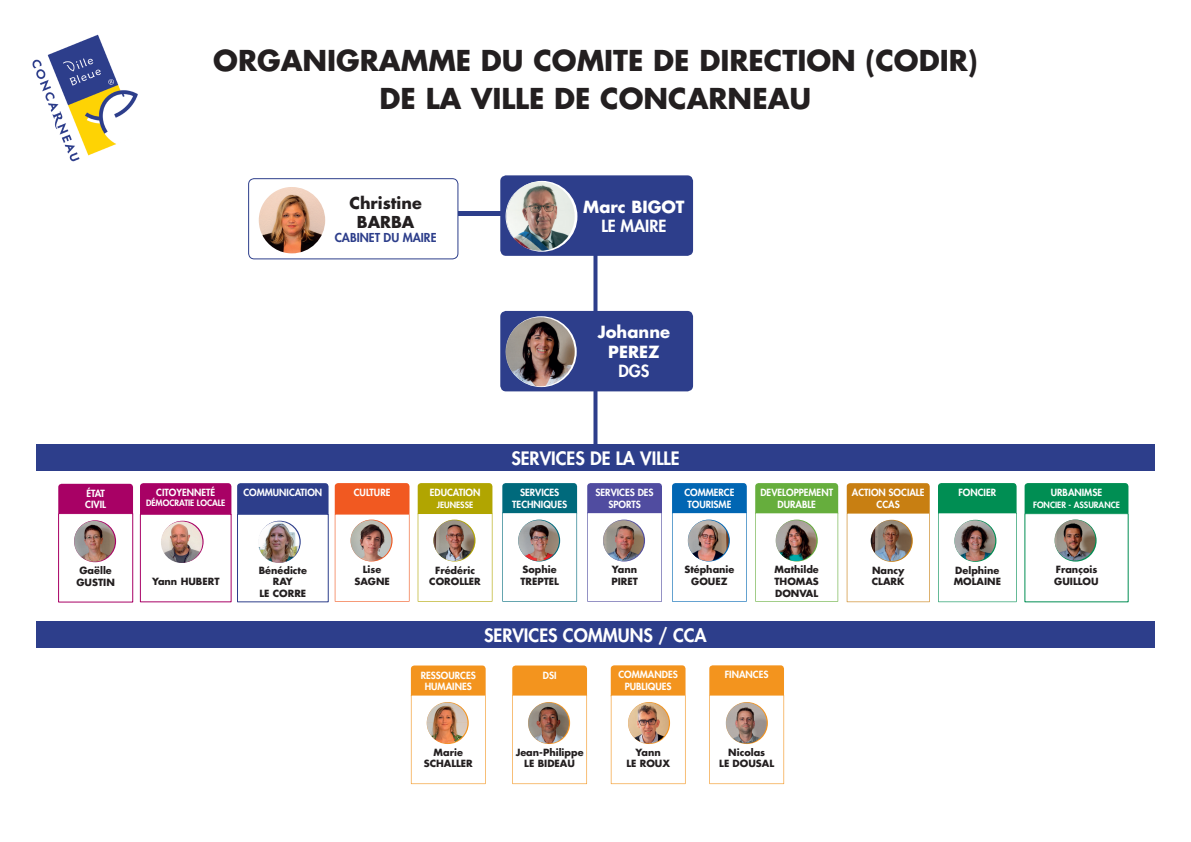
<style>
.page{position:relative;width:1191px;height:842px;background:#fff}
.page>*{position:absolute;margin:0;border:0;box-sizing:border-box;transform-origin:0 0}
.t1{font:700 28px/38px "Futura Std";color:#231f20;text-align:center}
.t2{font:800 18px "Futura Std";color:#fff}
.t3{font:700 16.3px/19.6px "Futura Std";color:#fff;text-align:center}
.t4{font:800 16.3px "Futura Std";color:#fff}
.t5{font:700 16px/19.2px "Futura Std";color:#231f20;text-align:center}
.t6{font:800 12px "Futura Std";color:#2d3e8b}
.t7{font:700 9.7px/11.6px "Futura Std";color:#231f20;text-align:center}
.t8{font:800 9.7px/11.6px "Futura Std";color:#fff;text-align:center}
.t9{font:800 8.5px "Futura Std";color:#fff}
.t10{font:800 8.4px "Futura Std";color:#fff}
</style>
<div class="page">
<svg style="left:593px;top:256px;width:4px;height:188px"></svg>
<hr style="left:458px;top:211px;width:53px;height:4px;background:#2d3e8b">
<div style="left:36px;top:444px;width:1119px;height:27px;background:#2d3e8b"></div>
<div style="left:36px;top:622px;width:1119px;height:26px;background:#2d3e8b"></div>
<svg style="left:248px;top:178px;width:210px;height:81px"></svg>
<div style="left:500px;top:175px;width:193px;height:81px;background:#2d3e8b;border-radius:6px"></div>
<svg style="left:506px;top:181px;width:71px;height:71px;background:#b2aca5"></svg>
<img style="left:506px;top:182px;width:34px;height:68px">
<div style="left:500px;top:311px;width:193px;height:80px;background:#2d3e8b;border-radius:6px"></div>
<svg style="left:506px;top:316px;width:71px;height:71px;background:#7e6b64"></svg>
<img style="left:506px;top:317px;width:34px;height:67px">
<div style="left:755px;top:483px;width:83px;height:33px;background:#66ae3d;border-radius:3px"></div>
<svg style="left:755px;top:513px;width:83px;height:89px"></svg>
<img style="left:776px;top:520px;width:20px;height:20px">
<div style="left:587px;top:483px;width:75px;height:34px;background:#504ca0;border-radius:3px"></div>
<svg style="left:587px;top:512px;width:75px;height:90px"></svg>
<div style="left:502px;top:483px;width:75px;height:34px;background:#006a7c;border-radius:3px"></div>
<svg style="left:502px;top:512px;width:75px;height:90px"></svg>
<img style="left:518px;top:520px;width:20px;height:41px">
<div style="left:418px;top:483px;width:74px;height:34px;background:#b1a501;border-radius:3px"></div>
<svg style="left:418px;top:514px;width:74px;height:88px"></svg>
<img style="left:433px;top:520px;width:21px;height:41px">
<div style="left:672px;top:483px;width:75px;height:34px;background:#0166b3;border-radius:3px"></div>
<svg style="left:672px;top:512px;width:75px;height:90px"></svg>
<img style="left:688px;top:520px;width:20px;height:41px">
<div style="left:335px;top:483px;width:74px;height:34px;background:#f15921;border-radius:3px"></div>
<div style="left:58px;top:484px;width:75px;height:33px;background:#a80165;border-radius:3px"></div>
<div style="left:59px;top:513px;width:74px;height:89px;background:#fff"></div>
<div style="left:58px;top:513px;width:75px;height:89px;border:1px solid #a80165"></div>
<svg style="left:74px;top:520px;width:42px;height:42px"></svg>
<svg style="left:335px;top:514px;width:74px;height:88px"></svg>
<img style="left:351px;top:520px;width:20px;height:20px">
<div style="left:1024px;top:483px;width:104px;height:33px;background:#008e53;border-radius:3px"></div>
<div style="left:1025px;top:514px;width:103px;height:88px;background:#fff"></div>
<svg style="left:1054px;top:520px;width:42px;height:42px"></svg>
<img style="left:1054px;top:520px;width:20px;height:40px">
<img style="left:32px;top:34px;width:106px;height:128px">
<div style="left:846px;top:483px;width:83px;height:32px;background:#c87f12;border-radius:3px"></div>
<div style="left:140px;top:483px;width:91px;height:34px;background:#a80165;border-radius:3px"></div>
<div style="left:237px;top:483px;width:91px;height:33px;background:#2d3e8b;border-radius:3px"></div>
<div style="left:140px;top:514px;width:91px;height:88px;background:#fff"></div>
<div style="left:140px;top:514px;width:91px;height:88px;border:1px solid #a80165"></div>
<div style="left:237px;top:514px;width:91px;height:88px;border:1px solid #2d3e8b"></div>
<svg style="left:846px;top:513px;width:83px;height:89px"></svg>
<div style="left:512px;top:665px;width:75px;height:34px;background:#f3941e;border-radius:3px"></div>
<svg style="left:512px;top:695px;width:75px;height:89px"></svg>
<div style="left:411px;top:665px;width:74px;height:34px;background:#f3941e;border-radius:3px"></div>
<div style="left:709px;top:665px;width:75px;height:36px;background:#f3941e;border-radius:3px"></div>
<svg style="left:709px;top:695px;width:75px;height:89px"></svg>
<img style="left:726px;top:703px;width:20px;height:40px">
<div style="left:938px;top:483px;width:78px;height:33px;background:#008e53;border-radius:3px"></div>
<svg style="left:938px;top:513px;width:78px;height:89px"></svg>
<div style="left:611px;top:665px;width:74px;height:34px;background:#f3941e;border-radius:3px"></div>
<img style="left:611px;top:695px;width:74px;height:89px">
<svg style="left:411px;top:695px;width:74px;height:89px"></svg>
<img style="left:427px;top:702px;width:40px;height:21px">
<img style="left:427px;top:723px;width:18px;height:20px">
<svg style="left:162px;top:521px;width:42px;height:42px"></svg>
<svg style="left:259px;top:521px;width:42px;height:42px"></svg>
<img style="left:161px;top:521px;width:41px;height:42px;border-radius:21px">
<img style="left:258px;top:521px;width:41px;height:42px;border-radius:21px">
<h1 class="t1" style="left:213px;top:41px;width:766px">ORGANIGRAMME DU COMITE DE DIRECTION (CODIR)<br>DE LA VILLE DE CONCARNEAU</h1>
<h3 class="t5" style="left:349px;top:193px;width:74px">Christine<br>BARBA</h3>
<p class="t6" style="left:335px;top:230px;width:103px">CABINET DU MAIRE</p>
<h3 class="t3" style="left:583px;top:196px;width:103px">Marc BIGOT</h3>
<h3 class="t4" style="left:601px;top:216px;width:67px">LE MAIRE</h3>
<h3 class="t3" style="left:598px;top:322px;width:74px">Johanne<br>PEREZ</h3>
<h3 class="t4" style="left:618px;top:361px;width:33px">DGS</h3>
<h2 class="t2" style="left:511px;top:447px;width:170px">SERVICES DE LA VILLE</h2>
<p class="t8" style="left:156px;top:487px;width:60px">CITOYENNETÉ</p>
<p class="t9" style="left:146px;top:498px;width:81px">DÉMOCRATIE LOCALE</p>
<p class="t8" style="left:86px;top:487px;width:20px">ÉTAT</p>
<p class="t8" style="left:354px;top:487px;width:38px">CULTURE</p>
<p class="t8" style="left:85px;top:499px;width:22px">CIVIL</p>
<p class="t8" style="left:243px;top:487px;width:80px">COMMUNICATION</p>
<p class="t8" style="left:430px;top:487px;width:52px">EDUCATION</p>
<p class="t10" style="left:437px;top:499px;width:38px">JEUNESSE</p>
<p class="t8" style="left:512px;top:487px;width:56px">SERVICES<br>TECHNIQUES</p>
<p class="t8" style="left:595px;top:487px;width:60px">SERVICES DES<br>SPORTS</p>
<p class="t8" style="left:684px;top:487px;width:52px">COMMERCE<br>TOURISME</p>
<p class="t8" style="left:760px;top:487px;width:74px">DEVELOPPEMENT<br>DURABLE</p>
<p class="t8" style="left:852px;top:487px;width:74px">ACTION SOCIALE<br>CCAS</p>
<p class="t7" style="left:76px;top:564px;width:40px">Gaëlle<br>GUSTIN</p>
<p class="t7" style="left:354px;top:563px;width:37px">Lise<br>SAGNE</p>
<p class="t7" style="left:520px;top:564px;width:40px;text-align:left">Sophie<br>TREPTEL</p>
<p class="t7" style="left:684px;top:564px;width:52px">Stéphanie<br>GOUEZ</p>
<p class="t7" style="left:774px;top:564px;width:46px;text-align:justify">Mathilde THOMAS DONVAL</p>
<p class="t7" style="left:259px;top:564px;width:50px">Bénédicte<br>RAY<br>LE CORRE</p>
<p class="t7" style="left:429px;top:564px;width:53px">Frédéric<br>COROLLER</p>
<p class="t7" style="left:611px;top:564px;width:28px;text-align:left">Yann<br>PIRET</p>
<p class="t7" style="left:872px;top:564px;width:34px">Nancy</p>
<p class="t7" style="left:152px;top:576px;width:69px">Yann HUBERT</p>
<p class="t7" style="left:872px;top:576px;width:34px">CLARK</p>
<h2 class="t2" style="left:484px;top:624px;width:224px">SERVICES COMMUNS / CCA</h2>
<p class="t8" style="left:421px;top:669px;width:57px">RESSOURCES<br>HUMAINES</p>
<p class="t8" style="left:543px;top:669px;width:15px">DSI</p>
<p class="t8" style="left:618px;top:669px;width:61px">COMMANDES<br>PUBLIQUES</p>
<p class="t8" style="left:725px;top:669px;width:45px">FINANCES</p>
<p class="t7" style="left:424px;top:746px;width:51px">Marie<br>SCHALLER</p>
<p class="t7" style="left:516px;top:746px;width:69px">Jean-Philippe<br>LE BIDEAU</p>
<p class="t7" style="left:626px;top:746px;width:45px">Yann<br>LE ROUX</p>
<p class="t7" style="left:719px;top:746px;width:56px">Nicolas<br>LE DOUSAL</p>
<p class="t8" style="left:958px;top:487px;width:39px">FONCIER</p>
<p class="t7" style="left:953px;top:564px;width:49px;text-align:left">Delphine<br>MOLAINE</p>
<p class="t8" style="left:1051px;top:487px;width:53px">URBANIMSE</p>
<p class="t10" style="left:1033px;top:499px;width:88px">FONCIER - ASSURANCE</p>
<p class="t7" style="left:1054px;top:564px;width:46px;text-align:left">François<br>GUILLOU</p>
</div>
